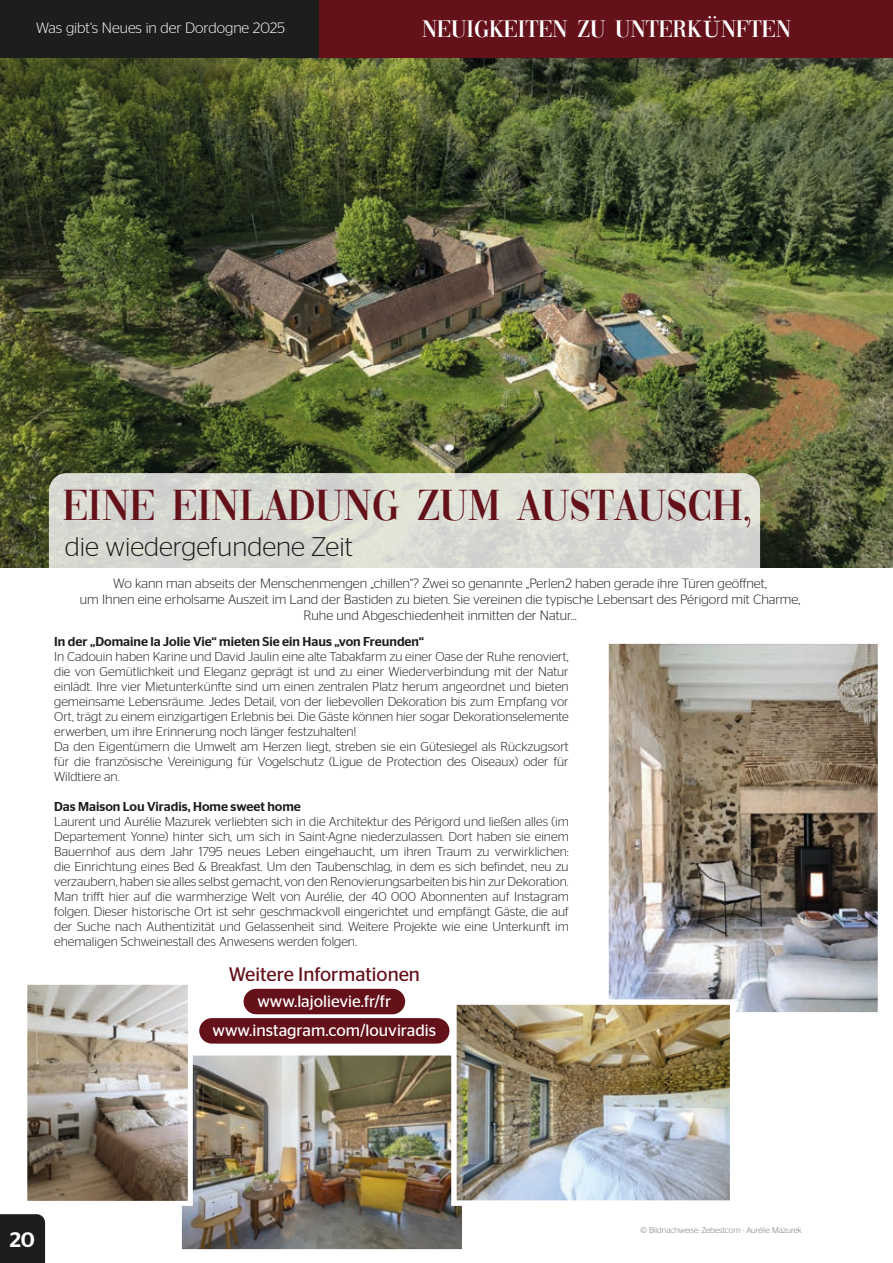
<style>
.page{position:relative;width:893px;height:1263px;background:#fff}
.page>*{position:absolute;margin:0;border:0;box-sizing:border-box;transform-origin:0 0}
.t1{font:45px "Vogue";color:#64111a}
.t2{font:300 27px "Stag Sans";color:#1d1d1b}
.t3{font:24.75px "Vogue";color:#fff}
.t4{font:500 21px "Stag Sans";color:#fff}
.t5{font:19.5px "Stag Sans";color:#64111a}
.t6{font:16.5px "Stag Sans";color:#fff}
.t7{font:300 15px "Stag Sans";color:#fff}
.t8{font:300 13.5px/16.2px "Stag Sans";color:#1d1d1b;text-align:center}
.t9{font:300 12.9px/15px "Stag Sans";color:#1d1d1b}
.t10{font:500 12.9px "Stag Sans";color:#1d1d1b}
.t11{font:300 8.25px "Stag Sans";color:#70706f}
.s1{font-family:"Bodoni"}
</style>
<div class="page">
<img style="left:0;top:57px;width:893px;height:511px">
<img style="left:610px;top:645px;width:267px;height:366px">
<div style="left:603px;top:638px;width:281px;height:380px;border:6px solid #fff"></div>
<div style="left:0;top:1214px;width:45px;height:49px;background:#1d1d1b"></div>
<img style="left:182px;top:1056px;width:279px;height:192px">
<div style="left:176px;top:1050px;width:291px;height:204px;border:5px solid #fff"></div>
<img style="left:28px;top:986px;width:159px;height:214px">
<div style="left:22px;top:980px;width:171px;height:226px;border:5px solid #fff"></div>
<img style="left:457px;top:1005px;width:272px;height:195px">
<div style="left:451px;top:999px;width:284px;height:207px;border:5px solid #fff"></div>
<div style="left:244px;top:989px;width:161px;height:25px;background:#64111a;border-radius:13px"></div>
<svg style="left:49px;top:473px;width:711px;height:114px;fill:#dadcd4"></svg>
<div style="left:0;top:0;width:320px;height:57px;background:#1d1d1b"></div>
<div style="left:320px;top:0;width:573px;height:57px;background:#64111a"></div>
<div style="left:199px;top:1018px;width:250px;height:25px;background:#64111a;border-radius:13px"></div>
<p class="t7" style="left:36px;top:20px;width:250px">Was gibt‘s Neues in der Dordogne 2025</p>
<h3 class="t3" style="left:422px;top:20px;width:371px">NEUIGKEITEN ZU UNTERK<span class="s1">Ü</span>NFTEN</h3>
<h1 class="t1" style="left:63px;top:489px;width:691px">EINE EINLADUNG ZUM AUSTAUSCH,</h1>
<h2 class="t2" style="left:65px;top:532px;width:289px">die wiedergefundene Zeit</h2>
<p class="t8" style="left:80px;top:575px;width:722px">Wo kann man abseits der Menschenmengen „chillen“? Zwei so genannte „Perlen2 haben gerade ihre Türen geöffnet,<br>um Ihnen eine erholsame Auszeit im Land der Bastiden zu bieten. Sie vereinen die typische Lebensart des Périgord mit Charme,<br>Ruhe und Abgeschiedenheit inmitten der Natur...</p>
<p class="t10" style="left:54px;top:634px;width:371px">In der „Domaine la Jolie Vie“ mieten Sie ein Haus „von Freunden“</p>
<p class="t9" style="left:54px;top:649px;width:516px">In Cadouin haben Karine und David Jaulin eine alte Tabakfarm zu einer Oase der Ruhe renoviert, die von Gemütlichkeit und Eleganz geprägt ist und zu einer Wiederverbindung mit der Natur einlädt. Ihre vier Mietunterkünfte sind um einen zentralen Platz herum angeordnet und bieten gemeinsame Lebensräume. Jedes Detail, von der liebevollen Dekoration bis zum Empfang vor Ort, trägt zu einem einzigartigen Erlebnis bei. Die Gäste können hier sogar Dekorationselemente erwerben, um ihre Erinnerung noch länger festzuhalten!<br>Da den Eigentümern die Umwelt am Herzen liegt, streben sie ein Gütesiegel als Rückzugsort für die französische Vereinigung für Vogelschutz (Ligue de Protection des Oiseaux) oder für Wildtiere an.</p>
<p class="t10" style="left:54px;top:799px;width:248px">Das Maison Lou Viradis, Home sweet home</p>
<p class="t9" style="left:54px;top:814px;width:516px;text-align:justify">Laurent und Aurélie Mazurek verliebten sich in die Architektur des Périgord und ließen alles (im Departement Yonne) hinter sich, um sich in Saint-Agne niederzulassen. Dort haben sie einem Bauernhof aus dem Jahr 1795 neues Leben eingehaucht, um ihren Traum zu verwirklichen: die Einrichtung eines Bed &amp; Breakfast. Um den Taubenschlag, in dem es sich befindet, neu zu verzaubern, haben sie alles selbst gemacht, von den Renovierungsarbeiten bis hin zur Dekoration.<br>Man trifft hier auf die warmherzige Welt von Aurélie, der 40 000 Abonnenten auf Instagram folgen. Dieser historische Ort ist sehr geschmackvoll eingerichtet und empfängt Gäste, die auf der Suche nach Authentizität und Gelassenheit sind. Weitere Projekte wie eine Unterkunft im ehemaligen Schweinestall des Anwesens werden folgen.</p>
<h3 class="t5" style="left:229px;top:963px;width:193px">Weitere Informationen</h3>
<p class="t6" style="left:257px;top:992px;width:135px">www.lajolievie.fr/fr</p>
<h3 class="t4" style="left:10px;top:1228px;width:27px">20</h3>
<p class="t6" style="left:213px;top:1021px;width:225px">www.instagram.com/louviradis</p>
<p class="t11" style="left:641px;top:1226px;width:163px">© Bildnachweise: Zebestcom - Aurélie Mazurek</p>
</div>
